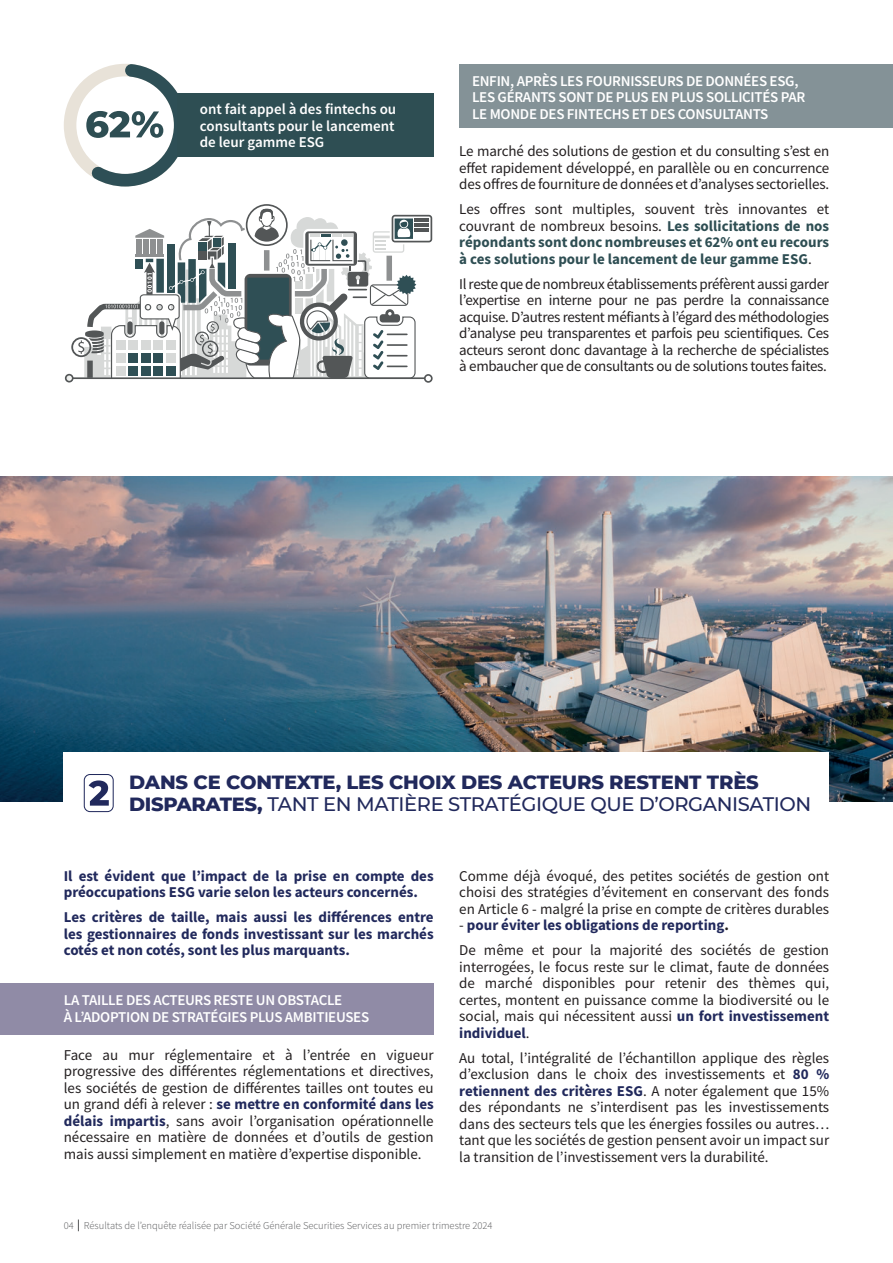
<style>
.page{position:relative;width:893px;height:1263px;background:#fff}
.page>*{position:absolute;margin:0;border:0;box-sizing:border-box;transform-origin:0 0}
.t1{font:800 19.5px/22.5px "Montserrat";letter-spacing:-.01em;color:#21295c}
.t2{font:15px/16.5px "Source Sans Pro";color:#231f20;text-align:justify}
.t3{font:600 15px/16.5px "Source Sans Pro";letter-spacing:-.02em;color:#fff}
.t4{font:700 15px/16.5px "Source Sans Pro";color:#21295c}
.t5{font:700 15px/16.5px "Source Sans Pro";color:#2e4e53;text-align:justify}
.t6{font:300 10.5px "Source Sans Pro";color:#57585a}
.s1{font-weight:400;color:#231f20}
.s2{font-weight:500}
.s3{font-weight:700;color:#21295c}
.s4{font-weight:700}
</style>
<div class="page">
<img style="left:0;top:476px;width:893px;height:325px">
<div style="left:64px;top:753px;width:765px;height:89px;background:#fff"></div>
<div style="left:84px;top:774px;width:30px;height:38px;border:1px solid #21295c;border-radius:6px"></div>
<svg style="left:89px;top:780px;width:20px;height:26px"></svg>
<div style="left:459px;top:64px;width:434px;height:64px;background:#849297"></div>
<div style="left:246px;top:204px;width:42px;height:42px;border:2px solid #535657;border-radius:50%"></div>
<svg style="left:66px;top:208px;width:366px;height:175px"></svg>
<div style="left:65px;top:374px;width:9px;height:8px;border:2px solid #535657;border-radius:50%"></div>
<div style="left:424px;top:374px;width:9px;height:9px;border:2px solid #535657;border-radius:50%"></div>
<div style="left:0;top:983px;width:434px;height:51px;background:#908ba6"></div>
<div style="left:177px;top:93px;width:257px;height:64px;background:#2e4e53"></div>
<svg style="left:64px;top:64px;width:114px;height:122px"></svg>
<svg style="left:78px;top:1219px;width:1px;height:12px"></svg>
<p class="t3" style="left:200px;top:101px;width:198px;text-align:justify">ont fait appel à des fintechs ou consultants pour le lancement de leur gamme ESG</p>
<p class="t3" style="left:472px;top:72px;width:335px">ENFIN, APRÈS LES FOURNISSEURS DE DONNÉES ESG,<br>LES GÉRANTS SONT DE PLUS EN PLUS SOLLICITÉS PAR<br>LE MONDE DES FINTECHS ET DES CONSULTANTS</p>
<p class="t2" style="left:459px;top:143px;width:371px">Le marché des solutions de gestion et du consulting s’est en effet rapidement développé, en parallèle ou en concurrence des offres de fourniture de données et d’analyses sectorielles.</p>
<p class="t5" style="left:459px;top:201px;width:371px"><span class="s1">Les offres sont multiples, souvent très innovantes et couvrant de nombreux besoins.</span> Les sollicitations de nos répondants sont donc nombreuses et 62% ont eu recours à ces solutions pour le lancement de leur gamme ESG<span class="s1">.</span></p>
<p class="t2" style="left:459px;top:276px;width:371px">Il reste que de nombreux établissements préfèrent aussi garder l’expertise en interne pour ne pas perdre la connaissance acquise. D’autres restent méfiants à l’égard des méthodologies d’analyse peu transparentes et parfois peu scientifiques. Ces acteurs seront donc davantage à la recherche de spécialistes à embaucher que de consultants ou de solutions toutes faites.</p>
<h1 class="t1" style="left:129px;top:769px;width:683px">DANS CE CONTEXTE, LES CHOIX DES ACTEURS RESTENT TRÈS<br>DISPARATES, <span class="s2">TANT EN MATIÈRE STRATÉGIQUE QUE D’ORGANISATION</span></h1>
<p class="t4" style="left:64px;top:867px;width:371px">Il est évident que l’impact de la prise en compte des préoccupations ESG varie selon les acteurs concernés.</p>
<p class="t4" style="left:64px;top:909px;width:371px;text-align:justify">Les critères de taille, mais aussi les différences entre les gestionnaires de fonds investissant sur les marchés cotés et non cotés, sont les plus marquants.</p>
<p class="t3" style="left:64px;top:992px;width:307px">LA TAILLE DES ACTEURS RESTE UN OBSTACLE<br>À L’ADOPTION DE STRATÉGIES PLUS AMBITIEUSES</p>
<p class="t2" style="left:64px;top:1046px;width:371px">Face au mur réglementaire et à l’entrée en vigueur progressive des différentes réglementations et directives, les sociétés de gestion de différentes tailles ont toutes eu un grand défi à relever : <span class="s3">se mettre en conformité dans les délais impartis</span>, sans avoir l’organisation opérationnelle nécessaire en matière de données et d’outils de gestion mais aussi simplement en matière d’expertise disponible.</p>
<p class="t2" style="left:459px;top:867px;width:371px">Comme déjà évoqué, des petites sociétés de gestion ont choisi des stratégies d’évitement en conservant des fonds en Article 6 - malgré la prise en compte de critères durables</p>
<p class="t2" style="left:459px;top:913px;width:371px;line-height:25px">- <span class="s3">pour éviter les obligations de reporting</span><span class="s4">.<br></span>De même et pour la majorité des sociétés de gestion</p>
<p class="t2" style="left:459px;top:958px;width:371px">interrogées, le focus reste sur le climat, faute de données de marché disponibles pour retenir des thèmes qui, certes, montent en puissance comme la biodiversité ou le social, mais qui nécessitent aussi <span class="s3">un fort investissement individuel</span>.</p>
<p class="t2" style="left:459px;top:1049px;width:371px">Au total, l’intégralité de l’échantillon applique des règles d’exclusion dans le choix des investissements et <span class="s3">80 % retiennent des critères ESG</span>. A noter également que 15% des répondants ne s’interdisent pas les investissements dans des secteurs tels que les énergies fossiles ou autres… tant que les sociétés de gestion pensent avoir un impact sur la transition de l’investissement vers la durabilité.</p>
<p class="t6" style="left:64px;top:1219px;width:430px">04 Résultats de l’enquête réalisée par Société Générale Securities Services au premier trimestre 2024</p>
</div>
